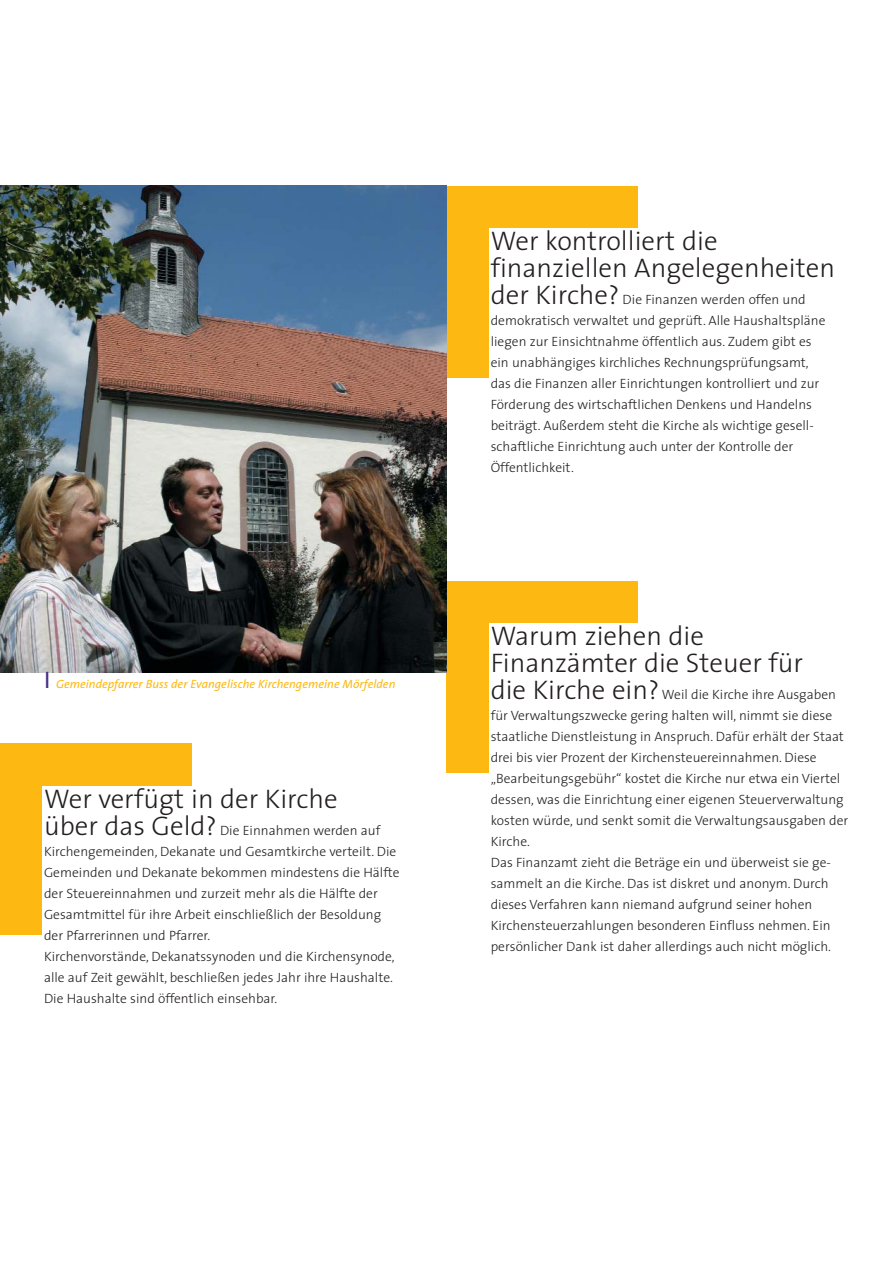
<style>
.page{position:relative;width:893px;height:1263px;background:#fff}
.page>*{position:absolute;margin:0;border:0;box-sizing:border-box;transform-origin:0 0}
.t1{font:300 27px/27px "The Sans";color:#231f20}
.t2{font:300 13.5px/21px "The Sans";color:#231f20}
.t3{font:italic 12px "The Sans";color:#fdb912}
.s1{font-style:normal;font-size:24px;color:#483087}
.s2{font-size:27px}
</style>
<div class="page">
<div style="left:446px;top:581px;width:192px;height:191px;background:#fdb912"></div>
<div style="left:489px;top:623px;width:361px;height:362px;background:#fff"></div>
<div style="left:446px;top:186px;width:192px;height:191px;background:#fdb912"></div>
<div style="left:489px;top:228px;width:361px;height:279px;background:#fff"></div>
<img style="left:0;top:186px;width:446px;height:487px">
<div style="left:0;top:743px;width:191px;height:192px;background:#fdb912"></div>
<div style="left:43px;top:786px;width:361px;height:270px;background:#fff"></div>
<p class="t3" style="left:44px;top:680px;width:353px"><span class="s1">I</span> Gemeindepfarrer Buss der Evangelische Kirchengemeine Mörfelden</p>
<h1 class="t1" style="left:44px;top:788px;width:295px">Wer verfügt in der Kirche</h1>
<p class="t2" style="left:44px;top:821px;width:357px"><span class="s2">über das Geld?</span> Die Einnahmen werden auf Kirchengemeinden, Dekanate und Gesamtkirche verteilt. Die Gemeinden und Dekanate bekommen mindestens die Hälfte der Steuereinnahmen und zurzeit mehr als die Hälfte der Gesamtmittel für ihre Arbeit einschließlich der Besoldung der Pfarrerinnen und Pfarrer.<br>Kirchenvorstände, Dekanatssynoden und die Kirchensynode, alle auf Zeit gewählt, beschließen jedes Jahr ihre Haushalte.<br>Die Haushalte sind öffentlich einsehbar.</p>
<h1 class="t1" style="left:490px;top:230px;width:346px">Wer kontrolliert die finanziellen Angelegenheiten</h1>
<p class="t2" style="left:490px;top:290px;width:336px"><span class="s2">der Kirche?</span> Die Finanzen werden offen und demokratisch verwaltet und geprüft. Alle Haushaltspläne liegen zur Einsichtnahme öffentlich aus. Zudem gibt es ein unabhängiges kirchliches Rechnungsprüfungsamt, das die Finanzen aller Einrichtungen kontrolliert und zur Förderung des wirtschaftlichen Denkens und Handelns beiträgt. Außerdem steht die Kirche als wichtige gesell&shy;schaftliche Einrichtung auch unter der Kontrolle der Öffentlichkeit.</p>
<h1 class="t1" style="left:490px;top:625px;width:314px">Warum ziehen die<br>Finanzämter die Steuer für</h1>
<p class="t2" style="left:490px;top:685px;width:359px"><span class="s2">die Kirche ein?</span> Weil die Kirche ihre Ausgaben für Verwaltungszwecke gering halten will, nimmt sie diese staatliche Dienstleistung in Anspruch. Dafür erhält der Staat drei bis vier Prozent der Kirchensteuereinnahmen. Diese „Bearbeitungsgebühr“ kostet die Kirche nur etwa ein Viertel dessen, was die Einrichtung einer eigenen Steuerverwaltung kosten würde, und senkt somit die Verwaltungsausgaben der Kirche.<br>Das Finanzamt zieht die Beträge ein und überweist sie ge&shy;sammelt an die Kirche. Das ist diskret und anonym. Durch dieses Verfahren kann niemand aufgrund seiner hohen Kirchensteuerzahlungen besonderen Einfluss nehmen. Ein persönlicher Dank ist daher allerdings auch nicht möglich.</p>
</div>
